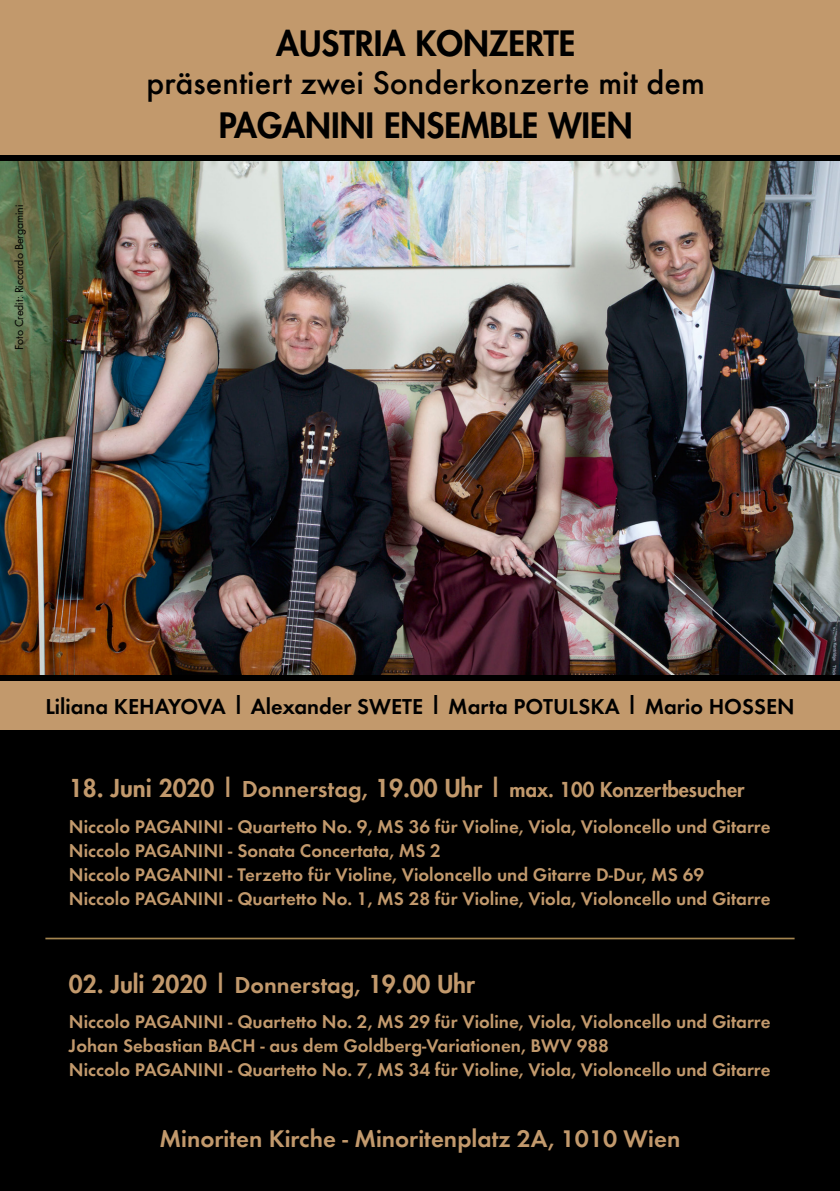
<style>
.page{position:relative;width:840px;height:1191px;background:#fff}
.page>*{position:absolute;margin:0;border:0;box-sizing:border-box;transform-origin:0 0}
.t1{font:800 34px "Futura";color:#000}
.t2{font:500 34px "Futura";color:#000}
.t3{font:25px "Futura Dem";color:#c2996c}
.t4{font:800 24px "Futura";color:#c2996c}
.t5{font:22.4px "Futura Dem";color:#000}
.t6{font:800 20px "Futura";color:#c2996c}
.t7{font:19px/24px "Futura Dem";color:#c2996c}
.t8{font:12px "Futura Boo";color:#000}
.s1{font-family:"Futura";font-weight:800}
.s2{font-size:24px}
.s3{font-family:"Futura Dem";font-weight:400;font-size:24px}
.s4{font-family:"Futura Dem";font-weight:400}
</style>
<div class="page">
<div style="left:0;top:0;width:839px;height:1191px;background:#000"></div>
<div style="left:0;top:681px;width:839px;height:48px;background:#c2996c"></div>
<div style="left:0;top:0;width:839px;height:154px;background:#c2996c"></div>
<img style="left:0;top:162px;width:839px;height:512px">
<hr style="left:45px;top:937px;width:749px;height:2px;background:#a48550">
<p class="t8" style="left:12px;top:350px;width:147px;rotate:-90deg">Foto Credit: Riccardo Bergamini</p>
<h1 class="t1" style="left:276px;top:21px;width:300px">AUSTRIA KONZERTE</h1>
<h1 class="t2" style="left:146px;top:62px;width:559px">präsentiert zwei Sonderkonzerte mit dem</h1>
<h1 class="t1" style="left:219px;top:102px;width:415px">PAGANINI ENSEMBLE WIEN</h1>
<p class="t5" style="left:45px;top:690px;width:750px">Liliana KEHAYOVA <span class="s1">|</span> Alexander SWETE <span class="s1">|</span> Marta POTULSKA <span class="s1">|</span> Mario HOSSEN</p>
<p class="t6" style="left:69px;top:776px;width:676px"><span class="s2">18. Juni 2020 |</span> <span class="s3">Donnerstag,</span> <span class="s2">19.00 Uhr |</span> max. 100 Konzertbesucher</p>
<p class="t7" style="left:69px;top:813px;width:702px">Niccolo PAGANINI - Quartetto No. 9, MS 36 für Violine, Viola, Violoncello und Gitarre Niccolo PAGANINI - Sonata Concertata, MS 2<br>Niccolo PAGANINI - Terzetto für Violine, Violoncello und Gitarre D-Dur, MS 69<br>Niccolo PAGANINI - Quartetto No. 1, MS 28 für Violine, Viola, Violoncello und Gitarre</p>
<p class="t4" style="left:69px;top:967px;width:407px">02. Juli 2020 | <span class="s4">Donnerstag,</span> 19.00 Uhr</p>
<p class="t7" style="left:69px;top:1008px;width:702px">Niccolo PAGANINI - Quartetto No. 2, MS 29 für Violine, Viola, Violoncello und Gitarre<br>Johan Sebastian BACH - aus dem Goldberg-Variationen, BWV 988<br>Niccolo PAGANINI - Quartetto No. 7, MS 34 für Violine, Viola, Violoncello und Gitarre</p>
<h2 class="t3" style="left:159px;top:1120px;width:522px">Minoriten Kirche - Minoritenplatz 2A, 1010 Wien</h2>
</div>
